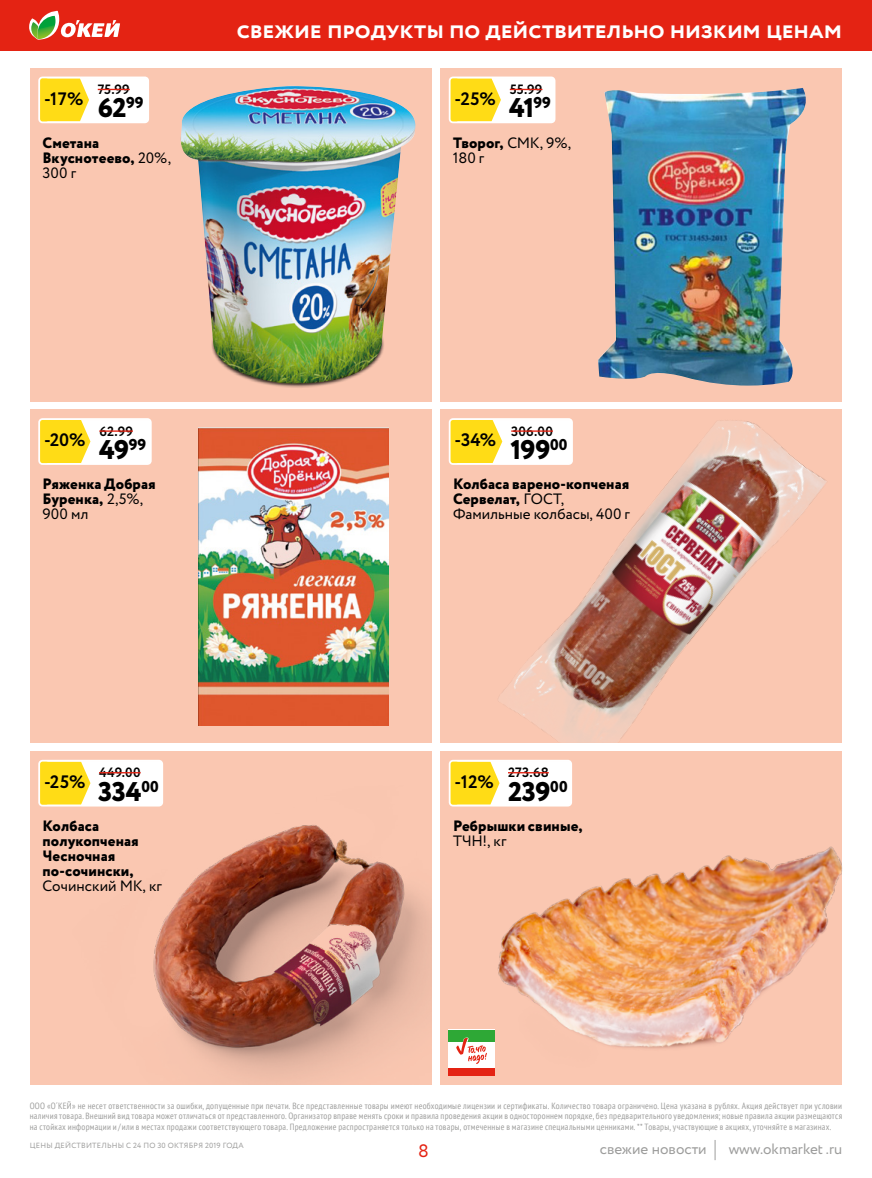
<style>
.page{position:relative;width:872px;height:1178px;background:#fff}
.page>*{position:absolute;margin:0;border:0;box-sizing:border-box;transform-origin:0 0}
.t1{font:800 27px "Circe";letter-spacing:-.02em;color:#000}
.t2{font:700 24px "Circe";color:#fff}
.t3{font:700 18px "Circe";letter-spacing:-.055em;color:#000}
.t4{font:18px "Circe";color:#e42313}
.t5{font:800 15px/15px "Circe";letter-spacing:.005em;color:#000}
.t6{font:15px/15px "Circe";color:#000}
.t7{font:15px "Circe";color:#9d9d9c}
.t8{font:700 13.5px "Circe";color:#000}
.t9{font:condensed 9px/10.5px "PT Sans";letter-spacing:.03em;color:#9d9d9c;text-align:justify}
.t10{font:7.5px "Circe";letter-spacing:.03em;color:#9d9d9c}
.s1{font-weight:400}
.s2{font-weight:800}
</style>
<div class="page">
<div style="left:30px;top:410px;width:402px;height:333px;background:#fac7b1"></div>
<img style="left:198px;top:427px;width:190px;height:298px">
<svg style="left:30px;top:409px;width:191px;height:77px"></svg>
<svg style="left:42px;top:421px;width:48px;height:41px;background:#ffde29"></svg>
<hr style="left:99px;top:430px;width:34px;height:2px;background:#e42313">
<div style="left:38px;top:418px;width:114px;height:47px;border:2px solid #fff;border-radius:3px"></div>
<div style="left:30px;top:68px;width:402px;height:333px;background:#fac7b1"></div>
<div style="left:211px;top:301px;width:174px;height:87px;background:#000;opacity:.83"></div>
<img style="left:181px;top:86px;width:234px;height:297px">
<svg style="left:39px;top:76px;width:180px;height:68px"></svg>
<svg style="left:42px;top:80px;width:47px;height:40px;background:#ffdf2a"></svg>
<hr style="left:98px;top:89px;width:32px;height:1px;background:#e42313">
<div style="left:38px;top:77px;width:111px;height:46px;border:2px solid #fff;border-radius:3px"></div>
<img style="left:30px;top:751px;width:402px;height:333px">
<svg style="left:30px;top:751px;width:204px;height:77px;fill:#fac7b1"></svg>
<svg style="left:42px;top:763px;width:48px;height:40px;background:#ffde29"></svg>
<hr style="left:99px;top:772px;width:42px;height:1px;background:#e42313">
<div style="left:38px;top:760px;width:125px;height:46px;border:2px solid #fff;border-radius:3px"></div>
<img style="left:442px;top:410px;width:400px;height:333px">
<svg style="left:440px;top:409px;width:203px;height:77px;fill:#fac7b1"></svg>
<svg style="left:452px;top:421px;width:50px;height:41px;background:#ffde2a"></svg>
<hr style="left:511px;top:430px;width:42px;height:2px;background:#e42313">
<div style="left:449px;top:418px;width:124px;height:47px;border:2px solid #fff;border-radius:3px"></div>
<div style="left:440px;top:68px;width:402px;height:333px;background:#fac7b1"></div>
<img style="left:598px;top:88px;width:208px;height:298px">
<svg style="left:448px;top:76px;width:178px;height:68px"></svg>
<svg style="left:452px;top:80px;width:49px;height:40px;background:#ffdf2b"></svg>
<hr style="left:510px;top:89px;width:32px;height:1px;background:#e42313">
<div style="left:449px;top:77px;width:106px;height:46px;border:2px solid #fff;border-radius:3px"></div>
<div style="left:440px;top:751px;width:402px;height:333px;background:#fac7b1"></div>
<img style="left:475px;top:846px;width:367px;height:203px">
<svg style="left:448px;top:759px;width:124px;height:48px;background:#fef9f8"></svg>
<svg style="left:452px;top:763px;width:47px;height:40px;background:#ffde28"></svg>
<hr style="left:508px;top:772px;width:41px;height:1px;background:#e42313">
<div style="left:449px;top:760px;width:123px;height:46px;border:2px solid #fff;border-radius:3px"></div>
<div style="left:449px;top:1030px;width:46px;height:46px;background:#fff"></div>
<div style="left:449px;top:1030px;width:46px;height:12px;background:#2ea836"></div>
<div style="left:449px;top:1068px;width:46px;height:8px;background:#e42313"></div>
<svg style="left:456px;top:1037px;width:31px;height:27px"></svg>
<div style="left:135px;top:0;width:737px;height:51px;background:#e42313"></div>
<svg style="left:714px;top:1140px;width:1px;height:20px"></svg>
<div style="left:0;top:0;width:135px;height:51px;background:#e42313"></div>
<svg style="left:29px;top:10px;width:91px;height:30px"></svg>
<h2 class="t2" style="left:237px;top:13px;width:607px">свежие продукты по действительно низким ценам</h2>
<h3 class="t3" style="left:44px;top:87px;width:41px">-17%</h3>
<h3 class="t8" style="left:98px;top:80px;width:34px">75.99</h3>
<h1 class="t1" style="left:98px;top:90px;width:47px">62<sup>99</sup></h1>
<h3 class="t3" style="left:454px;top:87px;width:43px">-25%</h3>
<h3 class="t8" style="left:510px;top:80px;width:34px">55.99</h3>
<h1 class="t1" style="left:509px;top:90px;width:44px">41<sup>99</sup></h1>
<h3 class="t5" style="left:43px;top:136px;width:130px">Сметана<br>Вкуснотеево, <span class="s1">20%,<br>300 г</span></h3>
<h3 class="t6" style="left:453px;top:136px;width:120px"><span class="s2">Творог,</span> СМК, 9%,<br>180 г</h3>
<h3 class="t3" style="left:44px;top:428px;width:43px">-20%</h3>
<h3 class="t8" style="left:99px;top:422px;width:35px">62.99</h3>
<h1 class="t1" style="left:99px;top:431px;width:49px">49<sup>99</sup></h1>
<h3 class="t3" style="left:454px;top:428px;width:43px">-34%</h3>
<h3 class="t8" style="left:511px;top:422px;width:43px">306.00</h3>
<h1 class="t1" style="left:510px;top:431px;width:58px">199<sup>00</sup></h1>
<h3 class="t5" style="left:43px;top:478px;width:115px">Ряженка Добрая<br>Буренка, <span class="s1">2,5%,<br>900 мл</span></h3>
<h3 class="t5" style="left:453px;top:478px;width:178px">Колбаса варено-копченая<br>Сервелат, <span class="s1">ГОСТ,<br>Фамильные колбасы, 400 г</span></h3>
<h3 class="t3" style="left:44px;top:770px;width:43px">-25%</h3>
<h3 class="t8" style="left:99px;top:763px;width:43px">449.00</h3>
<h1 class="t1" style="left:98px;top:773px;width:62px">334<sup>00</sup></h1>
<h3 class="t3" style="left:454px;top:770px;width:41px">-12%</h3>
<h3 class="t8" style="left:508px;top:763px;width:42px">273.68</h3>
<h1 class="t1" style="left:508px;top:773px;width:61px">239<sup>00</sup></h1>
<h3 class="t5" style="left:43px;top:819px;width:98px">Колбаса полукопченая<br>Чесночная по-сочински,</h3>
<h3 class="t6" style="left:43px;top:879px;width:121px">Сочинский МК, кг</h3>
<h3 class="t5" style="left:453px;top:819px;width:131px">Ребрышки свиные,</h3>
<h3 class="t6" style="left:453px;top:834px;width:55px">ТЧН!, кг</h3>
<p class="t9" style="left:30px;top:1100px;width:814px">ООО «О´КЕЙ» не несет ответственности за ошибки, допущенные при печати. Все представленные товары имеют необходимые лицензии и сертификаты. Количество товара ограничено. Цена указана в рублях. Акция действует при условии наличия товара. Внешний вид товара может отличаться от представленного. Организатор вправе менять сроки и правила проведения акции в одностороннем порядке, без предварительного уведомления; новые правила акции размещаются на стойках информации и/или в местах продажи соответствующего товара. Предложение распространяется только на товары, отмеченные в магазине специальными ценниками. ** Товары, участвующие в акциях, уточняйте в магазинах.</p>
<h3 class="t7" style="left:728px;top:1139px;width:115px">www.okmarket .ru</h3>
<p class="t10" style="left:30px;top:1141px;width:215px">ЦЕНЫ ДЕЙСТВИТЕЛЬНЫ с 24 по 30 октября 2019 ГОДА</p>
<h3 class="t4" style="left:418px;top:1139px;width:12px">8</h3>
<h3 class="t7" style="left:599px;top:1139px;width:109px">свежие новости</h3>
</div>
